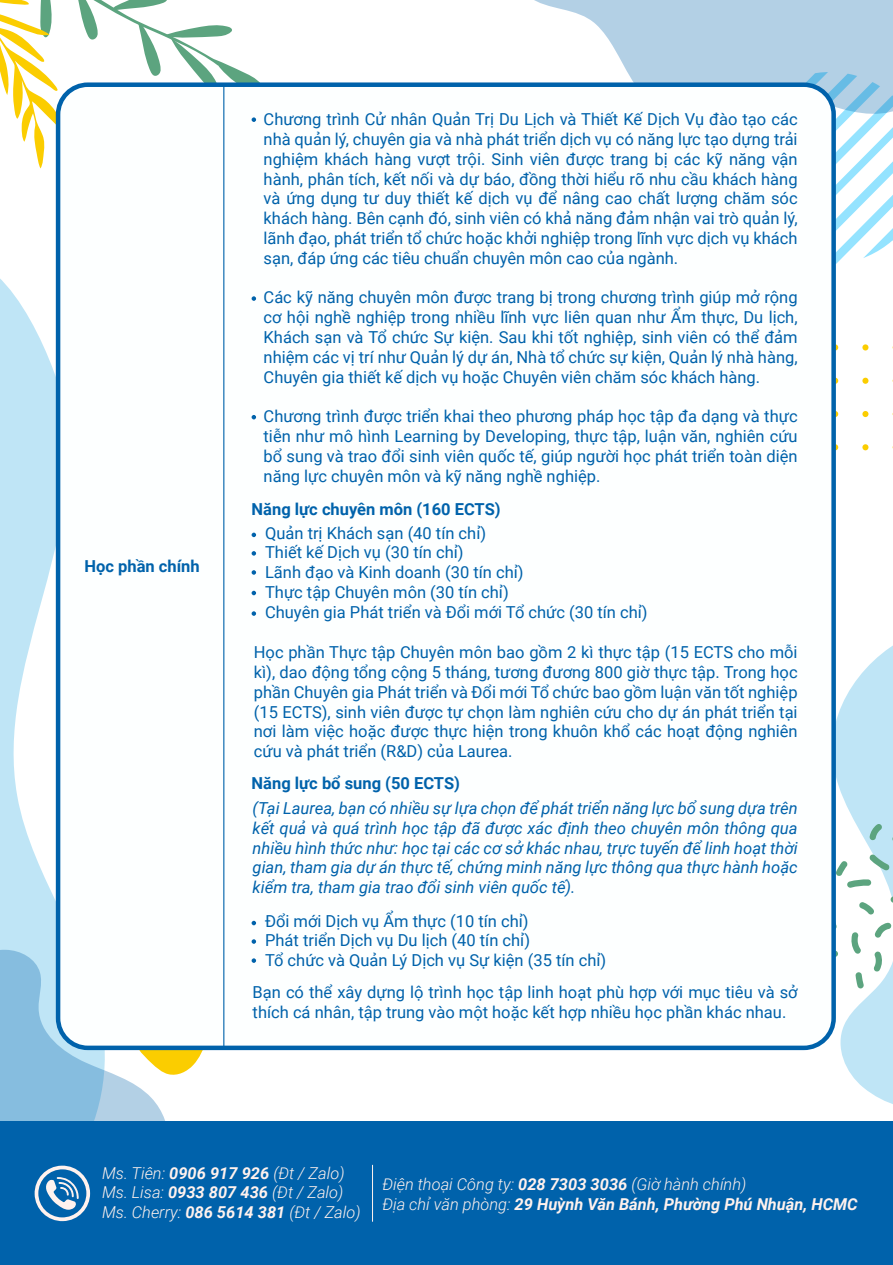
<style>
.page{position:relative;width:893px;height:1265px;background:#fff}
.page>*{position:absolute;margin:0;border:0;box-sizing:border-box;transform-origin:0 0}
.t1{font:16.5px/19.8px "Roboto";color:#0062ab;text-align:justify}
.t2{font:italic 16.5px/19.8px "Roboto";color:#0062ab;text-align:justify}
.t3{font:700 16.5px "Roboto";color:#0062ab}
.t4{font:italic 300 16.35px/19.6px "Roboto";color:#fff2ee}
.s1{font-weight:700}
</style>
<div class="page">
<svg style="left:0;top:259px;width:56px;height:690px;fill:#bfe5f6"></svg>
<svg style="left:0;top:949px;width:165px;height:172px;background:#9dcae5"></svg>
<svg style="left:818px;top:645px;width:75px;height:459px"></svg>
<svg style="left:132px;top:1050px;width:82px;height:26px"></svg>
<svg style="left:534px;top:0;width:359px;height:264px"></svg>
<svg style="left:862px;top:344px;width:6px;height:6px"></svg>
<svg style="left:862px;top:378px;width:6px;height:6px"></svg>
<svg style="left:862px;top:411px;width:6px;height:6px"></svg>
<svg style="left:862px;top:444px;width:6px;height:6px"></svg>
<svg style="left:836px;top:411px;width:2px;height:6px"></svg>
<div style="left:58px;top:85px;width:776px;height:963px;background:#fdffff;border-radius:30px"></div>
<div style="left:56px;top:82px;width:780px;height:968px;border:4px solid #0062ab;border-radius:30px"></div>
<hr style="left:223px;top:85px;width:1px;height:962px;background:#0062ab">
<svg style="left:0;top:0;width:265px;height:168px"></svg>
<svg style="left:252px;top:296px;width:4px;height:5px"></svg>
<svg style="left:252px;top:415px;width:4px;height:4px"></svg>
<svg style="left:252px;top:532px;width:4px;height:5px"></svg>
<svg style="left:252px;top:551px;width:4px;height:4px"></svg>
<svg style="left:252px;top:570px;width:4px;height:5px"></svg>
<svg style="left:252px;top:591px;width:4px;height:4px"></svg>
<svg style="left:252px;top:611px;width:4px;height:5px"></svg>
<svg style="left:252px;top:920px;width:4px;height:5px"></svg>
<svg style="left:252px;top:939px;width:4px;height:4px"></svg>
<svg style="left:252px;top:958px;width:4px;height:5px"></svg>
<div style="left:0;top:1121px;width:893px;height:144px;background:#0062ab"></div>
<svg style="left:34px;top:1165px;width:56px;height:56px"></svg>
<hr style="left:372px;top:1164px;width:1px;height:57px;background:#fff2ee">
<p class="t3" style="left:84px;top:554px;width:117px">Học phần chính</p>
<p class="t1" style="left:264px;top:109px;width:536px">Chương trình Cử nhân Quản Trị Du Lịch và Thiết Kế Dịch Vụ đào tạo các nhà quản lý, chuyên gia và nhà phát triển dịch vụ có năng lực tạo dựng trải nghiệm khách hàng vượt trội. Sinh viên được trang bị các kỹ năng vận hành, phân tích, kết nối và dự báo, đồng thời hiểu rõ nhu cầu khách hàng và ứng dụng tư duy thiết kế dịch vụ để nâng cao chất lượng chăm sóc khách hàng. Bên cạnh đó, sinh viên có khả năng đảm nhận vai trò quản lý, lãnh đạo, phát triển tổ chức hoặc khởi nghiệp trong lĩnh vực dịch vụ khách sạn, đáp ứng các tiêu chuẩn chuyên môn cao của ngành.</p>
<p class="t1" style="left:264px;top:287px;width:536px">Các kỹ năng chuyên môn được trang bị trong chương trình giúp mở rộng cơ hội nghề nghiệp trong nhiều lĩnh vực liên quan như Ẩm thực, Du lịch, Khách sạn và Tổ chức Sự kiện. Sau khi tốt nghiệp, sinh viên có thể đảm nhiệm các vị trí như Quản lý dự án, Nhà tổ chức sự kiện, Quản lý nhà hàng, Chuyên gia thiết kế dịch vụ hoặc Chuyên viên chăm sóc khách hàng.</p>
<p class="t1" style="left:264px;top:406px;width:536px">Chương trình được triển khai theo phương pháp học tập đa dạng và thực tiễn như mô hình Learning by Developing, thực tập, luận văn, nghiên cứu bổ sung và trao đổi sinh viên quốc tế, giúp người học phát triển toàn diện năng lực chuyên môn và kỹ năng nghề nghiệp.</p>
<p class="t3" style="left:252px;top:497px;width:251px">Năng lực chuyên môn (160 ECTS)</p>
<p class="t1" style="left:265px;top:522px;width:384px;text-align:left">Quản trị Khách sạn (40 tín chỉ)<br>Thiết kế Dịch vụ (30 tín chỉ)<br>Lãnh đạo và Kinh doanh (30 tín chỉ)<br>Thực tập Chuyên môn (30 tín chỉ)<br>Chuyên gia Phát triển và Đổi mới Tổ chức (30 tín chỉ)</p>
<p class="t1" style="left:254px;top:642px;width:545px">Học phần Thực tập Chuyên môn bao gồm 2 kì thực tập (15 ECTS cho mỗi kì), dao động tổng cộng 5 tháng, tương đương 800 giờ thực tập. Trong học phần Chuyên gia Phát triển và Đổi mới Tổ chức bao gồm luận văn tốt nghiệp (15 ECTS), sinh viên được tự chọn làm nghiên cứu cho dự án phát triển tại nơi làm việc hoặc được thực hiện trong khuôn khổ các hoạt động nghiên cứu và phát triển (R&amp;D) của Laurea.</p>
<p class="t2" style="left:253px;top:797px;width:546px">(Tại Laurea, bạn có nhiều sự lựa chọn để phát triển năng lực bổ sung dựa trên kết quả và quá trình học tập đã được xác định theo chuyên môn thông qua nhiều hình thức như: học tại các cơ sở khác nhau, trực tuyến để linh hoạt thời gian, tham gia dự án thực tế, chứng minh năng lực thông qua thực hành hoặc kiểm tra, tham gia trao đổi sinh viên quốc tế).</p>
<p class="t3" style="left:252px;top:771px;width:210px">Năng lực bổ sung (50 ECTS)</p>
<p class="t1" style="left:265px;top:910px;width:343px;text-align:left">Đổi mới Dịch vụ Ẩm thực (10 tín chỉ)<br>Phát triển Dịch vụ Du lịch (40 tín chỉ)<br>Tổ chức và Quản Lý Dịch vụ Sự kiện (35 tín chỉ)</p>
<p class="t1" style="left:253px;top:982px;width:546px">Bạn có thể xây dựng lộ trình học tập linh hoạt phù hợp với mục tiêu và sở thích cá nhân, tập trung vào một hoặc kết hợp nhiều học phần khác nhau.</p>
<p class="t4" style="left:102px;top:1162px;width:260px">Ms. Tiên: <span class="s1">0906 917 926</span> (Đt / Zalo)<br>Ms. Lisa: <span class="s1">0933 807 436</span> (Đt / Zalo)<br>Ms. Cherry: <span class="s1">086 5614 381</span> (Đt / Zalo)</p>
<p class="t4" style="left:382px;top:1174px;width:477px">Điện thoại Công ty: <span class="s1">028 7303 3036</span> (Giờ hành chính)<br>Địa chỉ văn phòng: <span class="s1">29 Huỳnh Văn Bánh, Phường Phú Nhuận, HCMC</span></p>
</div>
